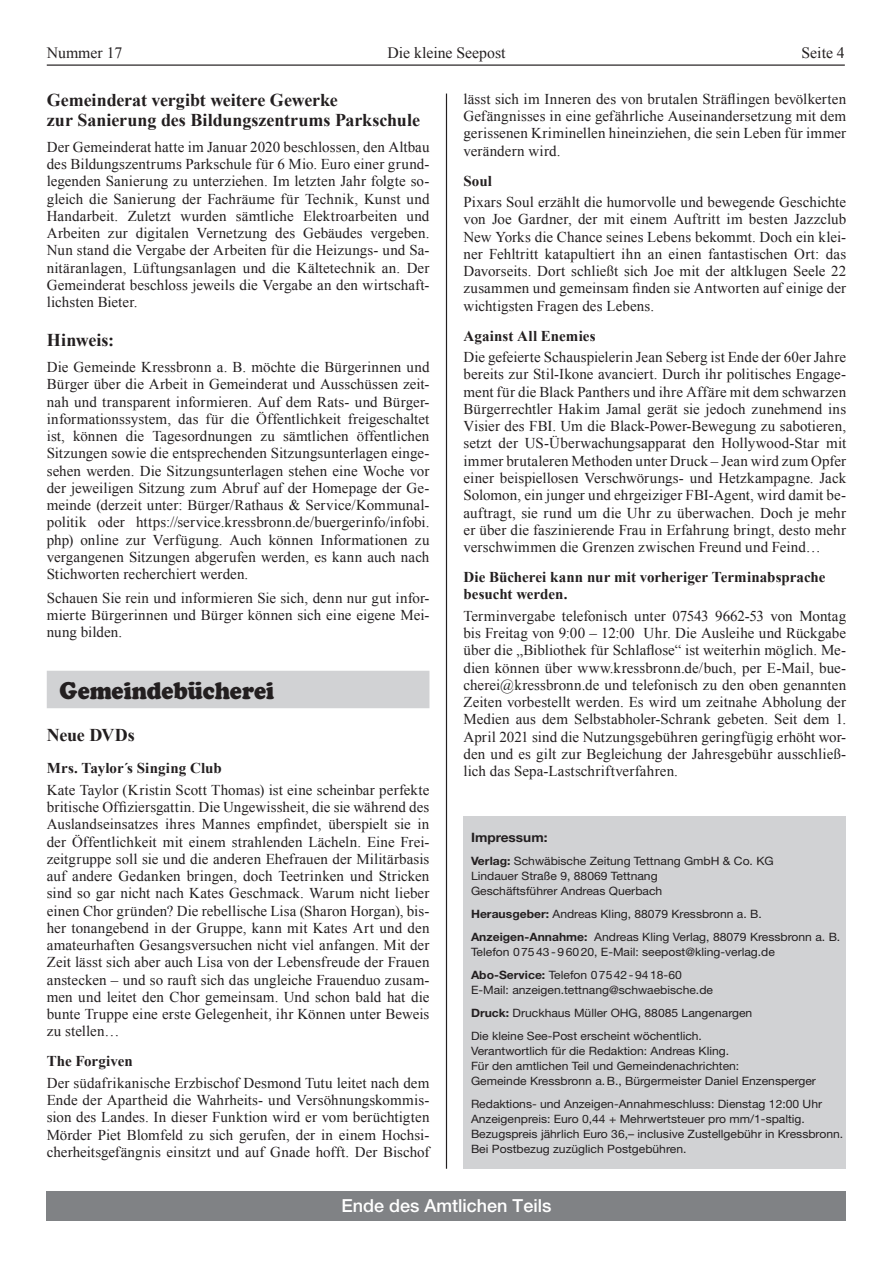
<style>
.page{position:relative;width:893px;height:1263px;background:#fff}
.page>*{position:absolute;margin:0;border:0;box-sizing:border-box;transform-origin:0 0}
.t1{font:24px "Cooper Black Std";letter-spacing:-.005em;color:#231f20;scale:.9 1}
.t2{font:700 18px/20.2px "Times New Roman";letter-spacing:-.005em;color:#231f20}
.t3{font:500 18px "Helvetica Neue LT Std";color:#fff}
.t4{font:15.75px "Times New Roman";color:#231f20}
.t5{font:15px/17.2px "Times New Roman";letter-spacing:.005em;color:#231f20;text-align:justify}
.t6{font:700 15px/17.2px "Times New Roman";color:#231f20}
.t7{font:700 12.9px "Helvetica Neue LT Std";color:#231f20;scale:1.05 1}
.t8{font:11.55px/15.1px "Helvetica Neue LT Std";color:#231f20;scale:1.05 1}
.s1{font-weight:700}
</style>
<div class="page">
<hr style="left:47px;top:64px;width:798px;height:2px;background:#231f20">
<hr style="left:446px;top:94px;width:1px;height:1075px;background:#231f20">
<div style="left:47px;top:671px;width:382px;height:37px;background:#d1d2d4"></div>
<div style="left:463px;top:816px;width:383px;height:353px;background:#d1d2d4"></div>
<div style="left:47px;top:1191px;width:799px;height:29px;background:#808285"></div>
<p class="t4" style="left:47px;top:42px;width:77px">Nummer 17</p>
<p class="t4" style="left:387px;top:42px;width:120px">Die kleine Seepost</p>
<p class="t4" style="left:801px;top:42px;width:45px">Seite 4</p>
<p class="t5" style="left:463px;top:90px;width:384px">lässt sich im Inneren des von brutalen Sträflingen bevölkerten Gefängnisses in eine gefährliche Auseinandersetzung mit dem gerissenen Kriminellen hineinziehen, die sein Leben für immer verändern wird.</p>
<p class="t6" style="left:463px;top:172px;width:30px">Soul</p>
<p class="t5" style="left:463px;top:193px;width:384px">Pixars Soul erzählt die humorvolle und bewegende Geschichte von Joe Gardner, der mit einem Auftritt im besten Jazzclub New Yorks die Chance seines Lebens bekommt. Doch ein klei&shy;ner Fehltritt katapultiert ihn an einen fantastischen Ort: das Davorseits. Dort schließt sich Joe mit der altklugen Seele 22 zusammen und gemeinsam finden sie Antworten auf einige der wichtigsten Fragen des Lebens.</p>
<p class="t6" style="left:463px;top:327px;width:134px">Against All Enemies</p>
<p class="t5" style="left:463px;top:348px;width:384px">Die gefeierte Schauspielerin Jean Seberg ist Ende der 60er Jahre bereits zur Stil-Ikone avanciert. Durch ihr politisches Engage&shy;ment für die Black Panthers und ihre Affäre mit dem schwarzen Bürgerrechtler Hakim Jamal gerät sie jedoch zunehmend ins Visier des FBI. Um die Black-Power-Bewegung zu sabotieren, setzt der US-Überwachungsapparat den Hollywood-Star mit immer brutaleren Methoden unter Druck – Jean wird zum Opfer einer beispiellosen Verschwörungs- und Hetzkampagne. Jack Solomon, ein junger und ehrgeiziger FBI-Agent, wird damit be&shy;auftragt, sie rund um die Uhr zu überwachen. Doch je mehr er über die faszinierende Frau in Erfahrung bringt, desto mehr verschwimmen die Grenzen zwischen Freund und Feind…</p>
<p class="t6" style="left:463px;top:568px;width:364px">Die Bücherei kann nur mit vorheriger Terminabsprache besucht werden.</p>
<p class="t5" style="left:463px;top:607px;width:384px">Terminvergabe telefonisch unter 07543 9662-53 von Montag bis Freitag von 9:00 – 12:00 Uhr. Die Ausleihe und Rückgabe über die „Bibliothek für Schlaflose“ ist weiterhin möglich. Me&shy;dien können über www.kressbronn.de/buch, per E-Mail, bue&shy;cherei@kressbronn.de und telefonisch zu den oben genannten Zeiten vorbestellt werden. Es wird um zeitnahe Abholung der Medien aus dem Selbstabholer-Schrank gebeten. Seit dem 1.<br>April 2021 sind die Nutzungsgebühren geringfügig erhöht wor&shy;den und es gilt zur Begleichung der Jahresgebühr ausschließ&shy;lich das Sepa-Lastschriftverfahren.</p>
<p class="t2" style="left:47px;top:89px;width:375px">Gemeinderat vergibt weitere Gewerke<br>zur Sanierung des Bildungszentrums Parkschule</p>
<p class="t5" style="left:47px;top:138px;width:384px">Der Gemeinderat hatte im Januar 2020 beschlossen, den Altbau des Bildungszentrums Parkschule für 6 Mio. Euro einer grund&shy;legenden Sanierung zu unterziehen. Im letzten Jahr folgte so&shy;gleich die Sanierung der Fachräume für Technik, Kunst und Handarbeit. Zuletzt wurden sämtliche Elektroarbeiten und Arbeiten zur digitalen Vernetzung des Gebäudes vergeben.<br>Nun stand die Vergabe der Arbeiten für die Heizungs- und Sa&shy;nitäranlagen, Lüftungsanlagen und die Kältetechnik an. Der Gemeinderat beschloss jeweils die Vergabe an den wirtschaft&shy;lichsten Bieter.</p>
<p class="t2" style="left:47px;top:330px;width:69px">Hinweis:</p>
<p class="t5" style="left:47px;top:358px;width:384px">Die Gemeinde Kressbronn a. B. möchte die Bürgerinnen und Bürger über die Arbeit in Gemeinderat und Ausschüssen zeit&shy;nah und transparent informieren. Auf dem Rats- und Bürger&shy;informationssystem, das für die Öffentlichkeit freigeschaltet ist, können die Tagesordnungen zu sämtlichen öffentlichen Sitzungen sowie die entsprechenden Sitzungsunterlagen einge&shy;sehen werden. Die Sitzungsunterlagen stehen eine Woche vor der jeweiligen Sitzung zum Abruf auf der Homepage der Ge&shy;meinde (derzeit unter: Bürger/Rathaus &amp; Service/Kommunal&shy;politik oder https://service.kressbronn.de/buergerinfo/infobi. php) online zur Verfügung. Auch können Informationen zu vergangenen Sitzungen abgerufen werden, es kann auch nach Stichworten recherchiert werden.</p>
<p class="t5" style="left:47px;top:589px;width:384px">Schauen Sie rein und informieren Sie sich, denn nur gut infor&shy;mierte Bürgerinnen und Bürger können sich eine eigene Mei&shy;nung bilden.</p>
<h1 class="t1" style="left:60px;top:676px;width:240px">Gemeindebücherei</h1>
<p class="t2" style="left:47px;top:725px;width:90px">Neue DVDs</p>
<p class="t6" style="left:47px;top:759px;width:176px">Mrs. Taylor´s Singing Club</p>
<p class="t5" style="left:47px;top:781px;width:384px">Kate Taylor (Kristin Scott Thomas) ist eine scheinbar perfekte britische Offiziersgattin. Die Ungewissheit, die sie während des Auslandseinsatzes ihres Mannes empfindet, überspielt sie in der Öffentlichkeit mit einem strahlenden Lächeln. Eine Frei&shy;zeitgruppe soll sie und die anderen Ehefrauen der Militärbasis auf andere Gedanken bringen, doch Teetrinken und Stricken sind so gar nicht nach Kates Geschmack. Warum nicht lieber einen Chor gründen? Die rebellische Lisa (Sharon Horgan), bis&shy;her tonangebend in der Gruppe, kann mit Kates Art und den amateurhaften Gesangsversuchen nicht viel anfangen. Mit der Zeit lässt sich aber auch Lisa von der Lebensfreude der Frauen anstecken – und so rauft sich das ungleiche Frauenduo zusam&shy;men und leitet den Chor gemeinsam. Und schon bald hat die bunte Truppe eine erste Gelegenheit, ihr Können unter Beweis zu stellen…</p>
<p class="t6" style="left:47px;top:1052px;width:88px">The Forgiven</p>
<p class="t5" style="left:47px;top:1074px;width:384px">Der südafrikanische Erzbischof Desmond Tutu leitet nach dem Ende der Apartheid die Wahrheits- und Versöhnungskommis&shy;sion des Landes. In dieser Funktion wird er vom berüchtigten Mörder Piet Blomfeld zu sich gerufen, der in einem Hochsi&shy;cherheitsgefängnis einsitzt und auf Gnade hofft. Der Bischof</p>
<p class="t7" style="left:471px;top:830px;width:74px">Impressum:</p>
<p class="t8" style="left:471px;top:853px;width:290px"><span class="s1">Verlag:</span> Schwäbische Zeitung Tettnang GmbH &amp; Co. KG<br>Lindauer Straße 9, 88069 Tettnang<br>Geschäftsführer Andreas Querbach</p>
<p class="t8" style="left:471px;top:902px;width:353px;line-height:22.8px"><span class="s1">Herausgeber:</span> Andreas Kling, 88079 Kressbronn a. B.<br><span class="s1">Anzeigen-Annahme:</span> Andreas Kling Verlag, 88079 Kressbronn a. B.</p>
<p class="t8" style="left:471px;top:940px;width:291px;line-height:22.8px">Telefon 07543-96020, E-Mail: seepost@kling-verlag.de<br><span class="s1">Abo-Service:</span> Telefon 07542-9418-60</p>
<p class="t8" style="left:471px;top:978px;width:269px;line-height:22.8px">E-Mail: anzeigen.tettnang@schwaebische.de<br><span class="s1">Druck:</span> Druckhaus Müller OHG, 88085 Langenargen<br>Die kleine See-Post erscheint wöchentlich.</p>
<p class="t8" style="left:471px;top:1043px;width:330px">Verantwortlich für die Redaktion: Andreas Kling.<br>Für den amtlichen Teil und Gemeindenachrichten:<br>Gemeinde Kressbronn a.B., Bürgermeister Daniel Enzensperger</p>
<p class="t8" style="left:471px;top:1096px;width:356px">Redaktions- und Anzeigen-Annahmeschluss: Dienstag 12:00 Uhr Anzeigenpreis: Euro 0,44 + Mehrwertsteuer pro mm/1-spaltig.<br>Bezugspreis jährlich Euro 36,– inclusive Zustellgebühr in Kressbronn.<br>Bei Postbezug zuzüglich Postgebühren.</p>
<p class="t3" style="left:342px;top:1195px;width:211px">Ende des Amtlichen Teils</p>
</div>
